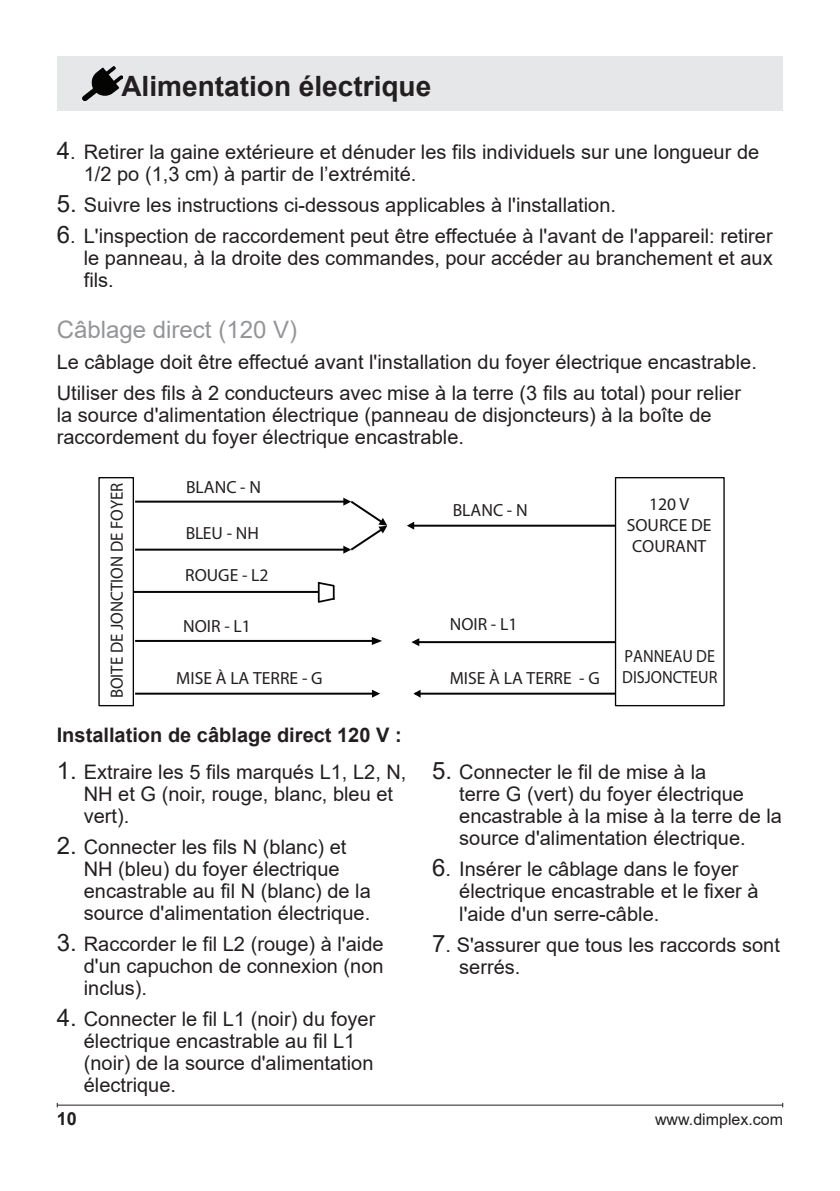
<style>
.page{position:relative;width:840px;height:1191px;background:#fff}
.page>*{position:absolute;margin:0;border:0;box-sizing:border-box;transform-origin:0 0}
.t1{font:700 28px "Arial";color:#231f20}
.t2{font:24px "Arial";color:#939598}
.t3{font:20px/22px "Arial";color:#231f20}
.t4{font:700 20px "Arial";color:#231f20}
.t5{font:700 18px "Arial";color:#231f20}
.t6{font:17.6px/21.2px "Myriad Pro";color:#231f20;text-align:center}
.t7{font:17.6px "Myriad Pro";color:#231f20;scale:.96 1}
.t8{font:17.6px/21.2px "Myriad Pro";color:#231f20;scale:.92 1}
.t9{font:16px "Arial";color:#231f20}
.s1{font-size:24px}
</style>
<div class="page">
<hr style="left:57px;top:1104px;width:725px;height:1px;background:#231f20">
<div style="left:57px;top:57px;width:725px;height:54px;background:#e6e7e9"></div>
<img style="left:83px;top:67px;width:39px;height:34px">
<div style="left:98px;top:477px;width:36px;height:229px;border:1px solid #050504"></div>
<hr style="left:135px;top:692px;width:238px;height:2px;background:#050504">
<svg style="left:372px;top:689px;width:8px;height:8px"></svg>
<hr style="left:135px;top:500px;width:209px;height:2px;background:#050504">
<div style="left:614px;top:477px;width:110px;height:229px;border:1px solid #050504"></div>
<hr style="left:413px;top:524px;width:202px;height:2px;background:#050504">
<svg style="left:407px;top:521px;width:7px;height:8px"></svg>
<hr style="left:418px;top:641px;width:197px;height:2px;background:#050504">
<svg style="left:411px;top:638px;width:8px;height:8px"></svg>
<hr style="left:415px;top:692px;width:200px;height:2px;background:#050504">
<svg style="left:413px;top:690px;width:7px;height:7px"></svg>
<hr style="left:135px;top:548px;width:209px;height:2px;background:#050504">
<svg style="left:343px;top:497px;width:44px;height:56px"></svg>
<hr style="left:135px;top:640px;width:238px;height:2px;background:#050504">
<svg style="left:371px;top:637px;width:11px;height:8px"></svg>
<hr style="left:133px;top:591px;width:185px;height:2px;background:#050504">
<svg style="left:316px;top:582px;width:19px;height:21px"></svg>
<h1 class="t1" style="left:121px;top:66px;width:311px">Alimentation électrique</h1>
<p class="t3" style="left:84px;top:141px;width:676px;text-indent:-27px"><span class="s1">4</span>. Retirer la gaine extérieure et dénuder les fils individuels sur une longueur de<br>1/2 po (1,3 cm) à partir de l’extrémité.</p>
<p class="t3" style="left:57px;top:194px;width:560px"><span class="s1">5.</span> Suivre les instructions ci-dessous applicables à l'installation.</p>
<p class="t3" style="left:84px;top:225px;width:690px;text-align:justify;text-indent:-27px"><span class="s1">6</span>. L'inspection de raccordement peut être effectuée à l'avant de l'appareil: retirer le panneau, à la droite des commandes, pour accéder au branchement et aux fils.</p>
<p class="t2" style="left:57px;top:313px;width:242px">Câblage direct (120 V)</p>
<p class="t3" style="left:57px;top:346px;width:701px;line-height:31px">Le câblage doit être effectué avant l'installation du foyer électrique encastrable.<br>Utiliser des fils à 2 conducteurs avec mise à la terre (3 fils au total) pour relier</p>
<p class="t3" style="left:57px;top:403px;width:656px">la source d'alimentation électrique (panneau de disjoncteurs) à la boîte de raccordement du foyer électrique encastrable.</p>
<p class="t7" style="left:106px;top:698px;width:226px;rotate:-90deg">BOITE DE JONCTION DE FOYER</p>
<p class="t6" style="left:186px;top:476px;width:76px">BLANC - N</p>
<p class="t6" style="left:186px;top:522px;width:75px">BLEU - NH</p>
<p class="t6" style="left:185px;top:564px;width:85px">ROUGE - L2</p>
<p class="t6" style="left:183px;top:615px;width:69px">NOIR - L1</p>
<p class="t6" style="left:176px;top:667px;width:148px">MISE À LA TERRE - G</p>
<p class="t4" style="left:57px;top:721px;width:346px">Installation de câblage direct 120 V :</p>
<p class="t3" style="left:84px;top:760px;width:324px;text-indent:-27px"><span class="s1">1.</span> Extraire les 5 fils marqués L1, L2, N,<br>NH et G (noir, rouge, blanc, bleu et vert).</p>
<p class="t3" style="left:84px;top:835px;width:288px;text-indent:-27px"><span class="s1">2.</span> Connecter les fils N (blanc) et NH (bleu) du foyer électrique encastrable au fil N (blanc) de la source d'alimentation électrique.</p>
<p class="t3" style="left:84px;top:932px;width:301px;text-align:justify;text-indent:-27px"><span class="s1">3.</span> Raccorder le fil L2 (rouge) à l'aide d'un capuchon de connexion (non inclus).</p>
<p class="t3" style="left:84px;top:1007px;width:293px;text-indent:-27px"><span class="s1">4.</span> Connecter le fil L1 (noir) du foyer électrique encastrable au fil L1 (noir) de la source d'alimentation électrique.</p>
<p class="t6" style="left:452px;top:499px;width:76px">BLANC - N</p>
<p class="t6" style="left:626px;top:493px;width:86px">120 V<br>SOURCE DE<br>COURANT</p>
<p class="t6" style="left:449px;top:613px;width:69px">NOIR - L1</p>
<p class="t6" style="left:449px;top:667px;width:151px">MISE À LA TERRE - G</p>
<p class="t8" style="left:622px;top:645px;width:105px">PANNEAU DE<br>DISJONCTEUR</p>
<p class="t3" style="left:459px;top:761px;width:324px;text-indent:-27px"><span class="s1">5.</span> Connecter le fil de mise à la<br>terre G (vert) du foyer électrique encastrable à la mise à la terre de la source d'alimentation électrique.</p>
<p class="t3" style="left:459px;top:858px;width:301px;text-indent:-27px"><span class="s1">6</span>. Insérer le câblage dans le foyer électrique encastrable et le fixer à l'aide d'un serre-câble.</p>
<p class="t3" style="left:459px;top:933px;width:322px;text-indent:-27px"><span class="s1">7</span>. S'assurer que tous les raccords sont serrés.</p>
<p class="t5" style="left:57px;top:1105px;width:22px">10</p>
<p class="t9" style="left:654px;top:1108px;width:130px">www.dimplex.com</p>
</div>
